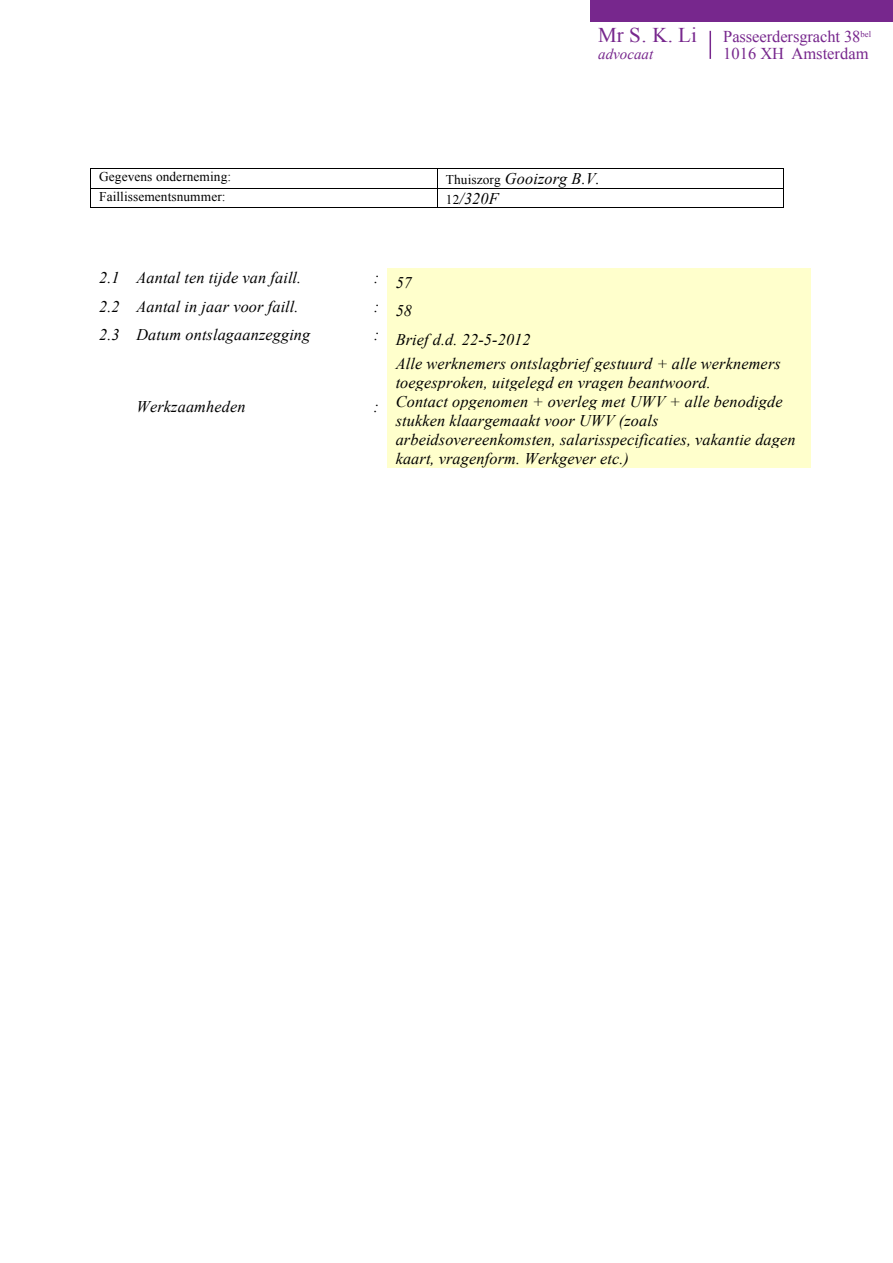
<style>
.page{position:relative;width:893px;height:1263px;background:#fff}
.page>*{position:absolute;margin:0;border:0;box-sizing:border-box;transform-origin:0 0}
.t1{font:21px "Times New Roman";color:#77278d}
.t2{font:16.5px "Times New Roman";letter-spacing:-.005em;color:#77278d}
.t3{font:italic 16.2px/19px "Times New Roman";letter-spacing:.01em;color:#000}
.t4{font:italic 15px "Times New Roman";color:#77278d}
.t5{font:13.35px "Times New Roman";letter-spacing:.005em;color:#000}
.s1{font-style:normal;font-size:13.35px}
</style>
<div class="page">
<hr style="left:709px;top:31px;width:2px;height:28px;background:#77278d">
<div style="left:590px;top:0;width:303px;height:21px;background:#77278d"></div>
<hr style="left:91px;top:168px;width:346px;height:1px;background:#000">
<hr style="left:438px;top:168px;width:346px;height:1px;background:#000">
<hr style="left:91px;top:188px;width:346px;height:1px;background:#000">
<hr style="left:438px;top:188px;width:346px;height:1px;background:#000">
<hr style="left:91px;top:207px;width:346px;height:1px;background:#000">
<svg style="left:437px;top:168px;width:1px;height:40px"></svg>
<hr style="left:438px;top:207px;width:346px;height:1px;background:#000">
<div style="left:387px;top:268px;width:424px;height:28px;background:#ffc"></div>
<div style="left:387px;top:296px;width:424px;height:29px;background:#ffc"></div>
<div style="left:387px;top:325px;width:424px;height:28px;background:#ffc"></div>
<div style="left:387px;top:353px;width:424px;height:115px;background:#ffc"></div>
<p class="t1" style="left:598px;top:21px;width:100px">Mr S. K. Li</p>
<p class="t2" style="left:723px;top:25px;width:149px">Passeerdersgracht 38<sup>bel</sup></p>
<p class="t4" style="left:598px;top:44px;width:56px">advocaat</p>
<p class="t2" style="left:723px;top:42px;width:147px">1016 XH Amsterdam</p>
<p class="t5" style="left:99px;top:168px;width:133px">Gegevens onderneming:</p>
<p class="t3" style="left:446px;top:168px;width:156px"><span class="s1">Thuiszorg</span> Gooizorg B.V.</p>
<p class="t5" style="left:99px;top:188px;width:128px">Faillissementsnummer:</p>
<p class="t3" style="left:446px;top:188px;width:54px"><span class="s1">12</span>/320F</p>
<p class="t3" style="left:99px;top:268px;width:204px">2.1 Aantal ten tijde van faill.</p>
<p class="t3" style="left:374px;top:272px;width:40px">: 57</p>
<p class="t3" style="left:99px;top:297px;width:201px">2.2 Aantal in jaar voor faill.</p>
<p class="t3" style="left:374px;top:301px;width:40px">: 58</p>
<p class="t3" style="left:99px;top:325px;width:213px">2.3 Datum ontslagaanzegging</p>
<p class="t3" style="left:374px;top:329px;width:159px">: Brief d.d. 22-5-2012</p>
<p class="t3" style="left:136px;top:397px;width:111px">Werkzaamheden</p>
<p class="t3" style="left:374px;top:397px;width:7px">:</p>
<p class="t3" style="left:396px;top:353px;width:401px">Alle werknemers ontslagbrief gestuurd + alle werknemers toegesproken, uitgelegd en vragen beantwoord.<br>Contact opgenomen + overleg met UWV + alle benodigde stukken klaargemaakt voor UWV (zoals arbeidsovereenkomsten, salarisspecificaties, vakantie dagen kaart, vragenform. Werkgever etc.)</p>
</div>
